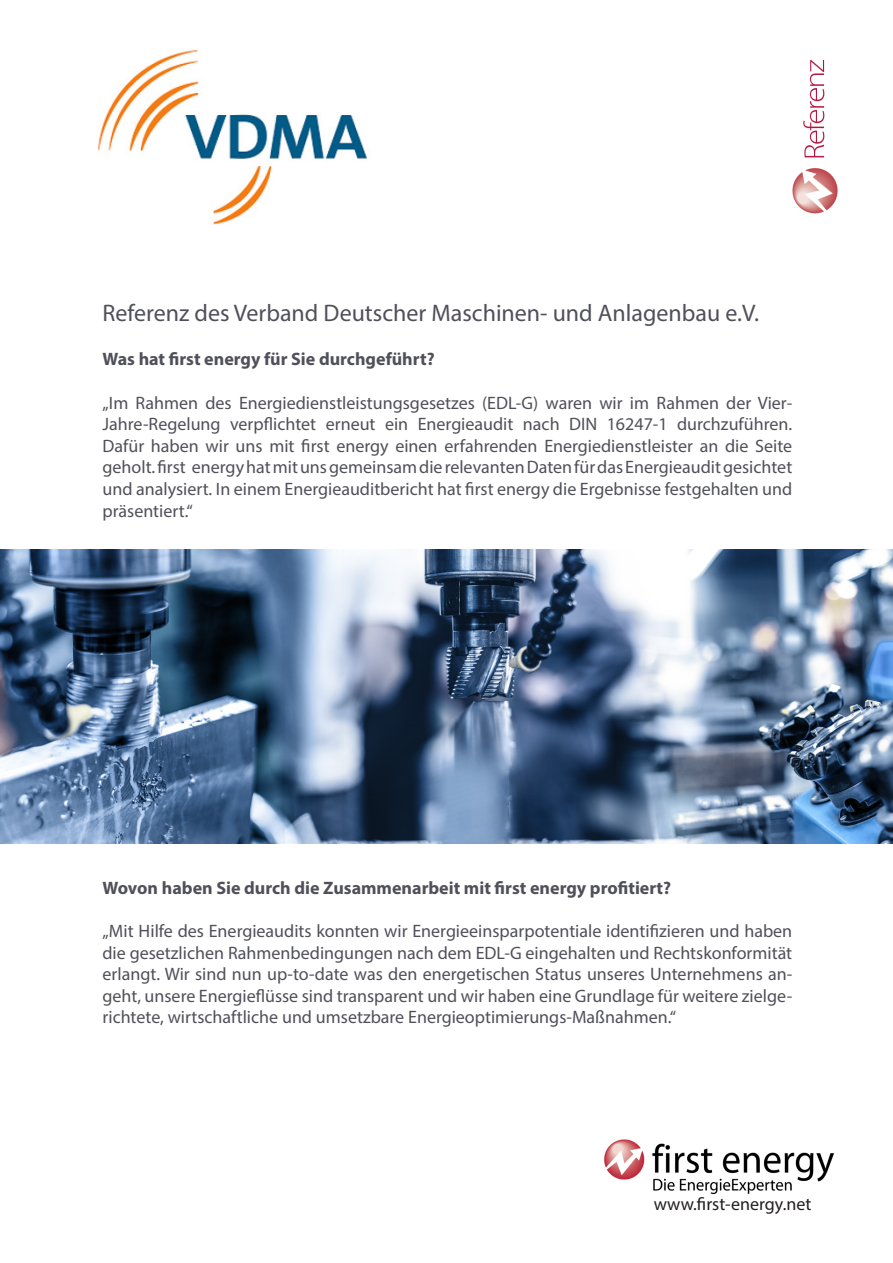
<style>
.page{position:relative;width:893px;height:1263px;background:#fff}
.page>*{position:absolute;margin:0;border:0;box-sizing:border-box;transform-origin:0 0}
.t1{font:24px "Myriad Pro";color:#50505a}
.t2{font:18px/21.6px "Myriad Pro";color:#50505a}
.t3{font:700 18px "Myriad Pro";color:#50505a}
.t4{font:18px "Myriad Pro";color:#231f20}
</style>
<div class="page">
<img style="left:604px;top:1139px;width:230px;height:55px">
<img style="left:792px;top:59px;width:46px;height:155px">
<img style="left:97px;top:49px;width:271px;height:176px">
<img style="left:0;top:550px;width:893px;height:293px">
<p class="t1" style="left:102px;top:298px;width:658px">Referenz des Verband Deutscher Maschinen- und Anlagenbau e.V.</p>
<p class="t3" style="left:102px;top:348px;width:334px">Was hat first energy für Sie durchgeführt?</p>
<p class="t2" style="left:102px;top:391px;width:691px">„Im Rahmen des Energiedienstleistungsgesetzes (EDL-G) waren wir im Rahmen der Vier-</p>
<p class="t2" style="left:102px;top:413px;width:691px">Jahre-Regelung verpflichtet erneut ein Energieaudit nach DIN 16247-1 durchzuführen.</p>
<p class="t2" style="left:102px;top:435px;width:691px">Dafür haben wir uns mit first energy einen erfahrenden Energiedienstleister an die Seite</p>
<p class="t2" style="left:102px;top:456px;width:691px">geholt. first energy hat mit uns gemeinsam die relevanten Daten für das Energieaudit gesichtet</p>
<p class="t2" style="left:102px;top:478px;width:691px">und analysiert. In einem Energieauditbericht hat first energy die Ergebnisse festgehalten und präsentiert.“</p>
<p class="t3" style="left:102px;top:876px;width:570px">Wovon haben Sie durch die Zusammenarbeit mit first energy profitiert?</p>
<p class="t2" style="left:102px;top:920px;width:691px;text-align:justify">„Mit Hilfe des Energieaudits konnten wir Energieeinsparpotentiale identifizieren und haben die gesetzlichen Rahmenbedingungen nach dem EDL-G eingehalten und Rechtskonformität erlangt. Wir sind nun up-to-date was den energetischen Status unseres Unternehmens an&shy;geht, unsere Energieflüsse sind transparent und wir haben eine Grundlage für weitere zielge&shy;richtete, wirtschaftliche und umsetzbare Energieoptimierungs-Maßnahmen.“</p>
<p class="t4" style="left:654px;top:1192px;width:159px">www.first-energy.net</p>
</div>
